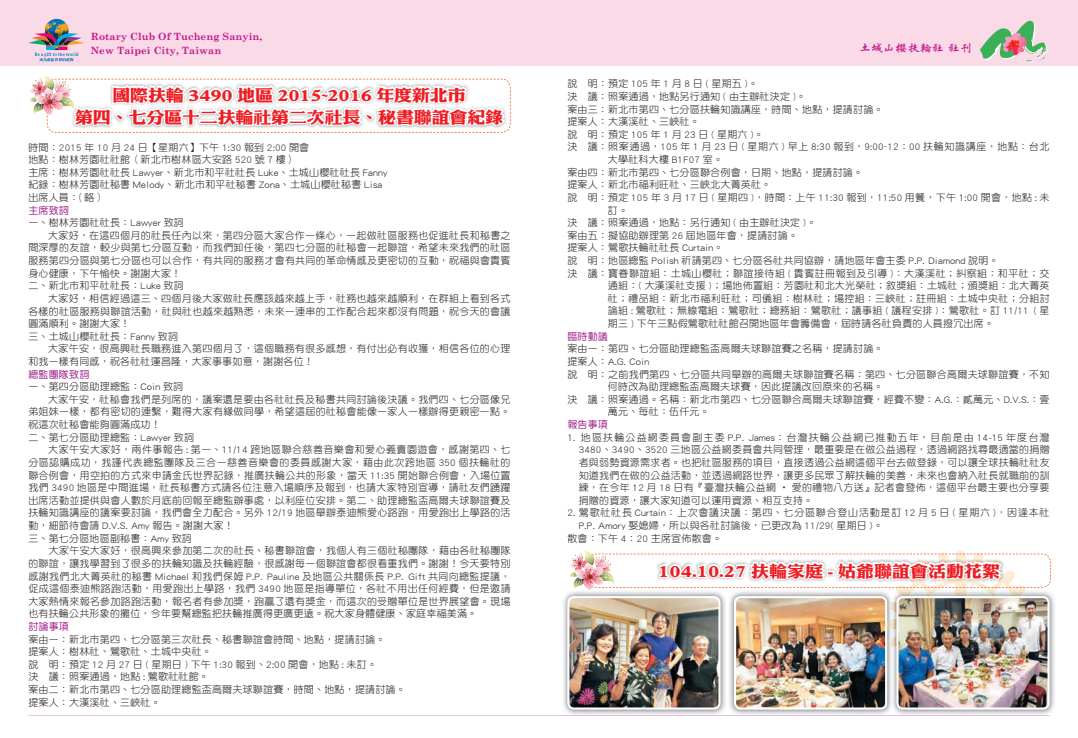
<style>
.page{position:relative;width:1078px;height:738px;background:#fff}
.page>*{position:absolute;margin:0;border:0;box-sizing:border-box;transform-origin:0 0}
.t1{font:16.2px/22px "DF Li King Hei Std W8";letter-spacing:-.01em;color:#ee1d23;text-align:center;scale:1.11 1}
.t2{font:11.4px "DF Xing Kai Std W5";color:#c5168c;scale:1.05 1}
.t3{font:10px/12.6px "DF Yuan Std W3";letter-spacing:.025em;color:#231f20}
.t4{font:10px "DF Yuan Std W3";letter-spacing:.045em;color:#231f20}
.t5{font:10px "DF Yuan Std W3";letter-spacing:.065em;color:#231f20}
.t6{font:10px "DF Yuan Std W3";letter-spacing:.075em;color:#231f20}
.t7{font:700 10px/14px "Century Schoolbook";letter-spacing:.01em;color:#c5168c}
.t8{font:10px "DF Yuan Std W5";letter-spacing:.02em;color:#a2238e}
</style>
<div class="page">
<div style="left:0;top:0;width:1077px;height:65px;background:#fadae7"></div>
<svg style="left:980px;top:21px;width:67px;height:41px"></svg>
<div style="left:45px;top:19px;width:23px;height:23px;background:#0075bf;border-radius:50%"></div>
<svg style="left:28px;top:22px;width:56px;height:39px"></svg>
<svg style="left:29px;top:76px;width:482px;height:57px"></svg>
<img style="left:563px;top:550px;width:487px;height:165px">
<img style="left:47px;top:27px;width:14px;height:9px">
<p class="t7" style="left:91px;top:29px;width:173px">Rotary Club Of Tucheng Sanyin,<br>New Taipei City, Taiwan</p>
<p class="t2" style="left:858px;top:42px;width:109px">土城山櫻扶輪社 社刊</p>
<h1 class="t1" style="left:75px;top:83px;width:387px">國際扶輪 3490 地區 2015~2016 年度新北市<br>第四、七分區十二扶輪社第二次社長、秘書聯誼會紀錄</h1>
<p class="t3" style="left:28px;top:140px;width:360px">時間：2015 年 10 月 24 日【星期六】下午 1:30 報到 2:00 開會<br>地點：樹林芳園社社館（新北巿樹林區大安路 520 號 7 樓）<br>主席：樹林芳園社社長 Lawyer、新北市和平社社長 Luke、土城山櫻社社長 Fanny紀錄：樹林芳園社秘書 Melody、新北市和平社秘書 Zona、土城山櫻社秘書 Lisa出席人員：（略）</p>
<p class="t8" style="left:28px;top:204px;width:42px">主席致詞</p>
<p class="t3" style="left:28px;top:216px;width:157px">一、樹林芳園社社長：Lawyer 致詞</p>
<p class="t3" style="left:48px;top:228px;width:464px">大家好，在這四個月的社長任內以來，第四分區大家合作一條心，一起做社區服務也促進社長和秘書之</p>
<p class="t3" style="left:28px;top:241px;width:483px">間深厚的友誼，較少與第七分區互動，而我們卸任後，第四七分區的社秘會一起聯誼，希望未來我們的社區</p>
<p class="t3" style="left:28px;top:254px;width:483px">服務第四分區與第七分區也可以合作，有共同的服務才會有共同的革命情感及更密切的互動，祝福與會貴賓</p>
<p class="t3" style="left:28px;top:266px;width:154px">身心健康，下午愉快。謝謝大家！</p>
<p class="t3" style="left:28px;top:279px;width:157px">二、新北市和平社社長：Luke 致詞</p>
<p class="t3" style="left:48px;top:291px;width:464px">大家好，相信經過這三、四個月後大家做社長應該越來越上手，社務也越來越順利，在群組上看到各式</p>
<p class="t3" style="left:28px;top:304px;width:483px">各樣的社區服務與聯誼活動，社與社也越來越熟悉，未來一連串的工作配合起來都沒有問題，祝今天的會議</p>
<p class="t3" style="left:28px;top:317px;width:103px">圓滿順利。謝謝大家！</p>
<p class="t3" style="left:28px;top:329px;width:151px">三、土城山櫻社社長：Fanny 致詞</p>
<p class="t3" style="left:48px;top:342px;width:463px">大家午安，很高興社長職務進入第四個月了，這個職務有很多感想，有付出必有收獲，相信各位的心理</p>
<p class="t3" style="left:28px;top:354px;width:287px">和我一樣有同感，祝各社社運昌隆，大家事事如意，謝謝各位！</p>
<p class="t8" style="left:28px;top:368px;width:62px">總監團隊致詞</p>
<p class="t3" style="left:28px;top:380px;width:156px">一、第四分區助理總監：Coin 致詞</p>
<p class="t3" style="left:48px;top:392px;width:463px">大家午安，社秘會我們是列席的，議案還是要由各社社長及秘書共同討論後決議。我們四、七分區像兄</p>
<p class="t3" style="left:28px;top:405px;width:483px">弟姐妹一樣，都有密切的連繫，難得大家有緣做同學，希望這屆的社秘會能像一家人一樣辦得更親密一點。</p>
<p class="t3" style="left:28px;top:417px;width:134px">祝這次社秘會能夠圓滿成功！</p>
<p class="t3" style="left:28px;top:430px;width:167px">二、第七分區助理總監：Lawyer 致詞</p>
<p class="t4" style="left:48px;top:444px;width:464px">大家午安大家好，兩件事報告 : 第一、11/14 跨地區聯合慈善音樂會和愛心義賣園遊會，感謝第四、七</p>
<p class="t4" style="left:28px;top:456px;width:483px">分區認購成功，我謹代表總監團隊及三合一慈善音樂會的委員感謝大家，藉由此次跨地區 350 個扶輪社的</p>
<p class="t3" style="left:28px;top:468px;width:483px">聯合例會，用空拍的方式來申請金氏世界記錄，推廣扶輪公共的形象，當天 11:35 開始聯合例會，入場位置</p>
<p class="t3" style="left:28px;top:480px;width:483px">我們 3490 地區是中間進場，社長秘書方式請各位注意入場順序及報到，也請大家特別宣導，請社友們踴躍</p>
<p class="t3" style="left:28px;top:493px;width:483px">出席活動並提供與會人數於月底前回報至總監辦事處，以利座位安排。第二、助理總監盃高爾夫球聯誼賽及</p>
<p class="t3" style="left:28px;top:506px;width:483px">扶輪知識講座的議案要討論，我們會全力配合。另外 12/19 地區舉辦泰迪熊愛心路跑，用愛跑出上學路的活</p>
<p class="t3" style="left:28px;top:518px;width:207px">動，細節待會請 D.V.S. Amy 報告。謝謝大家！</p>
<p class="t3" style="left:28px;top:531px;width:165px">三、第七分區地區副秘書：Amy 致詞</p>
<p class="t3" style="left:28px;top:543px;width:484px">　　大家午安大家好，很高興來參加第二次的社長、秘書聯誼會，我個人有三個社秘團隊，藉由各社秘團隊</p>
<p class="t3" style="left:28px;top:556px;width:483px">的聯誼，讓我學習到了很多的扶輪知識及扶輪經驗，很感謝每一個聯誼會都很看重我們。謝謝！今天要特別</p>
<p class="t3" style="left:28px;top:569px;width:483px">感謝我們北大菁英社的秘書 Michael 和我們保姆 P.P. Pauline 及地區公共關係長 P.P. Gift 共同向總監提議，</p>
<p class="t3" style="left:28px;top:581px;width:483px">促成這個泰迪熊路跑活動，用愛跑出上學路，我們 3490 地區是指導單位，各社不用出任何經費，但是邀請</p>
<p class="t3" style="left:28px;top:594px;width:483px">大家熱情來報名參加路跑活動，報名者有參加獎，跑贏了還有獎金，而這次的受贈單位是世界展望會。現場</p>
<p class="t3" style="left:28px;top:606px;width:450px">也有扶輪公共形象的攤位，今年要幫總監把扶輪推廣得更廣更遠。祝大家身體健康、家庭幸福美滿。</p>
<p class="t8" style="left:28px;top:620px;width:42px">討論事項</p>
<p class="t3" style="left:28px;top:632px;width:379px">案由一：新北市第四、七分區第三次社長、秘書聯誼會時間、地點，提請討論。<br>提案人：樹林社、鶯歌社、土城中央社。<br>說　明：預定 12 月 27 日 ( 星期日 ) 下午 1:30 報到、2:00 開會，地點 : 未訂。<br>決　議：照案通過，地點 : 鶯歌社社館。<br>案由二：新北市第四、七分區助理總監盃高爾夫球聯誼賽，時間、地點，提請討論。提案人：大漢溪社、三峽社。</p>
<p class="t3" style="left:567px;top:77px;width:192px">說　明：預定 105 年 1 月 8 日 ( 星期五 )。</p>
<p class="t3" style="left:567px;top:90px;width:240px">決　議：照案通過，地點另行通知 ( 由主辦社決定 )。</p>
<p class="t3" style="left:567px;top:102px;width:318px">案由三：新北市第四、七分區扶輪知識講座，時間、地點，提請討論。</p>
<p class="t3" style="left:567px;top:115px;width:134px">提案人：大漢溪社、三峽社。</p>
<p class="t3" style="left:567px;top:128px;width:198px">說　明：預定 105 年 1 月 23 日 ( 星期六 )。</p>
<p class="t5" style="left:567px;top:141px;width:483px">決　議： 照案通過，105 年 1 月 23 日 ( 星期六 ) 早上 8:30 報到，9:00~12：00 扶輪知識講座，地點：台北</p>
<p class="t3" style="left:608px;top:153px;width:116px">大學社科大樓 B1F07 室。</p>
<p class="t3" style="left:567px;top:165px;width:297px">案由四：新北市第四、七分區聯合例會，日期、地點，提請討論。</p>
<p class="t3" style="left:567px;top:178px;width:205px">提案人：新北巿福利旺社、三峽北大菁英社。</p>
<p class="t3" style="left:567px;top:191px;width:483px">說　明： 預定 105 年 3 月 17 日 ( 星期四 )，時間：上午 11:30 報到，11:50 用餐，下午 1:00 開會，地點 : 未</p>
<p class="t3" style="left:608px;top:203px;width:22px">訂。</p>
<p class="t3" style="left:567px;top:216px;width:250px">決　議：照案通過，地點：另行通知 ( 由主辦社決定 )。</p>
<p class="t3" style="left:567px;top:228px;width:232px">案由五：擬協助辦理第 26 屆地區年會，提請討論。</p>
<p class="t3" style="left:567px;top:241px;width:158px">提案人：鶯歌扶輪社社長 Curtain。</p>
<p class="t3" style="left:567px;top:254px;width:433px">說　明：地區總監 Polish 祈請第四、七分區各社共同協辦，請地區年會主委 P.P. Diamond 說明。</p>
<p class="t4" style="left:567px;top:267px;width:483px">決　議： 寶眷聯誼組：土城山櫻社；聯誼接待組 ( 貴賓註冊報到及引導 )：大漢溪社；糾察組：和平社；交</p>
<p class="t3" style="left:608px;top:279px;width:443px">通組：( 大漢溪社支援 )；場地佈置組：芳園社和北大光榮社；敘獎組：土城社；頒獎組：北大菁英</p>
<p class="t3" style="left:608px;top:291px;width:443px">社；禮品組：新北市福利旺社；司儀組：樹林社；場控組：三峽社；註冊組：土城中央社；分組討</p>
<p class="t3" style="left:608px;top:304px;width:443px">論組 : 鶯歌社；無線電組：鶯歌社；總務組：鶯歌社；議事組 ( 議程安排 )：鶯歌社。訂 11/11 ( 星</p>
<p class="t3" style="left:608px;top:317px;width:387px">期三 ) 下午三點假鶯歌社社館召開地區年會籌備會，屆時請各社負責的人員撥冗出席。</p>
<p class="t8" style="left:567px;top:330px;width:42px">臨時動議</p>
<p class="t3" style="left:567px;top:342px;width:318px">案由一：第四、七分區助理總監盃高爾夫球聯誼賽之名稱，提請討論。</p>
<p class="t3" style="left:567px;top:354px;width:83px">提案人：A.G. Coin</p>
<p class="t3" style="left:567px;top:367px;width:483px">說　明： 之前我們第四、七分區共同舉辦的高爾夫球聯誼賽名稱：第四、七分區聯合高爾夫球聯誼賽，不知</p>
<p class="t3" style="left:608px;top:380px;width:277px">何時改為助理總監盃高爾夫球賽，因此提議改回原來的名稱。</p>
<p class="t3" style="left:567px;top:392px;width:483px">決　議： 照案通過。名稱：新北市第四、七分區聯合高爾夫球聯誼賽，經費不變：A.G.：貳萬元、D.V.S.：壹</p>
<p class="t3" style="left:608px;top:405px;width:103px">萬元、每社：伍仟元。</p>
<p class="t8" style="left:567px;top:418px;width:42px">報告事項</p>
<p class="t3" style="left:578px;top:430px;width:472px;text-align:justify;text-indent:-11px">1. 地區扶輪公益網委員會副主委 P.P. James：台灣扶輪公益網已推動五年，目前是由 14-15 年度台灣3480、3490、3520 三地區公益網委員會共同管理，最重要是在做公益過程，透過網路找尋最適當的捐贈者與弱勢資源需求者。也把社區服務的項目，直接透過公益網這個平台去做登錄，可以讓全球扶輪社社友知道我們在做的公益活動，並透過網路世界，讓更多民眾了解扶輪的美善，未來也會納入社長就職前的訓練，在今年 12 月 18 日有『臺灣扶輪公益網 ‧ 愛的禮物八方送』記者會發佈，這個平台最主要也分享要捐贈的資源，讓大家知道可以運用資源、相互支持。</p>
<p class="t6" style="left:567px;top:507px;width:483px">2. 鶯歌社社長 Curtain：上次會議決議：第四、七分區聯合登山活動是訂 12 月 5 日 ( 星期六 )，因逢本社</p>
<p class="t3" style="left:578px;top:518px;width:306px">P.P. Amory 娶媳婦，所以與各社討論後，已更改為 11/29( 星期日 )。</p>
<p class="t3" style="left:567px;top:531px;width:156px">散會：下午 4：20 主席宣佈散會。</p>
<h1 class="t1" style="left:658px;top:559px;width:309px">104.10.27 扶輪家庭 - 姑爺聯誼會活動花絮</h1>
</div>
